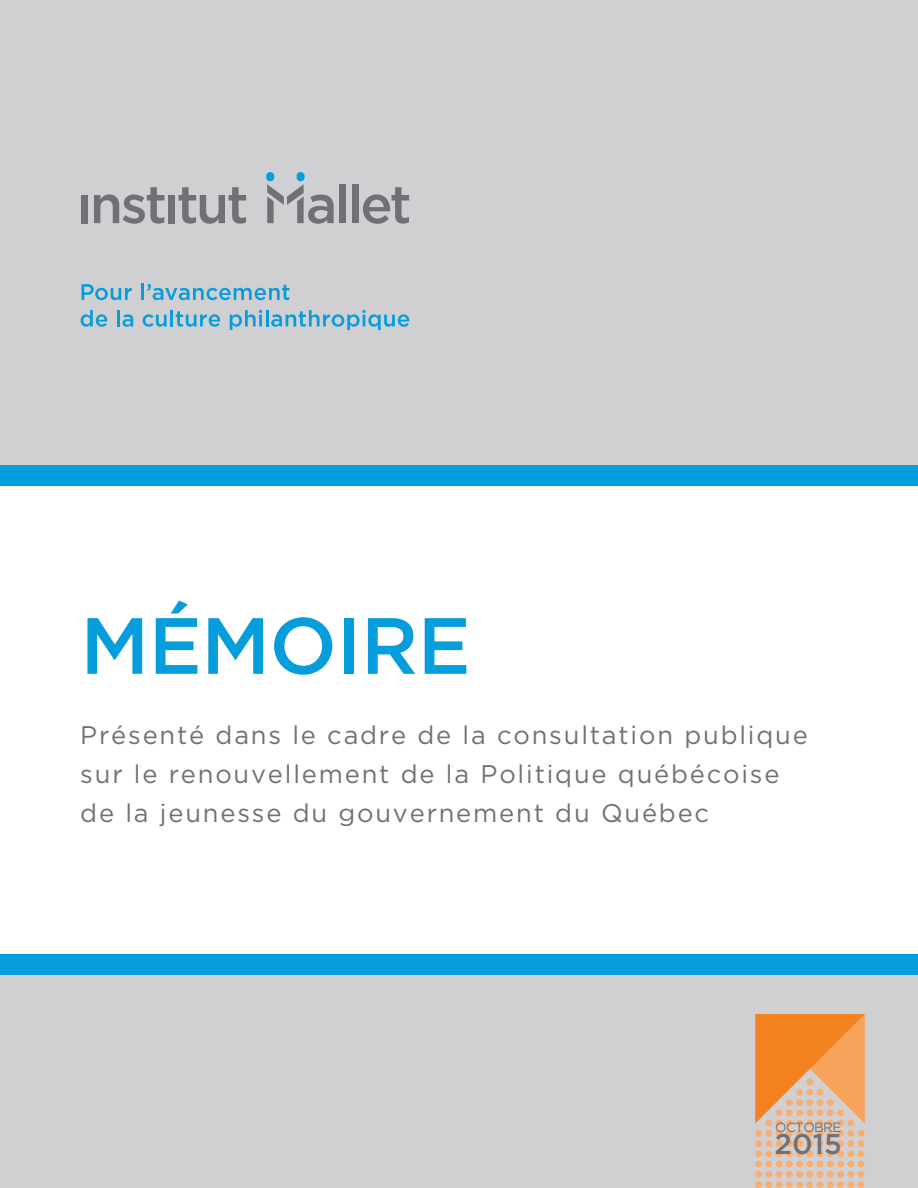
<style>
.page{position:relative;width:918px;height:1188px;background:#d0d0d3}
.page>*{position:absolute;margin:0;border:0;box-sizing:border-box;transform-origin:0 0}
.t1{font:500 79.5px "Gotham";letter-spacing:-.01em;color:#069ddc}
.t2{font:500 28.5px "Gotham";color:#717074}
.t3{font:25.5px/39px "Gotham";letter-spacing:.07em;color:#717074}
.t4{font:13.5px "Gotham";letter-spacing:-.05em;color:#717074}
</style>
<div class="page">
<div style="left:806px;top:1130px;width:7px;height:7px;background:#faaf71;border-radius:50%"></div>
<div style="left:806px;top:1140px;width:7px;height:7px;background:#faaf71;border-radius:50%"></div>
<div style="left:806px;top:1150px;width:7px;height:7px;background:#faaf71;border-radius:50%"></div>
<div style="left:806px;top:1161px;width:7px;height:6px;background:#faaf71;border-radius:50%"></div>
<div style="left:806px;top:1171px;width:7px;height:7px;background:#faaf71;border-radius:50%"></div>
<div style="left:806px;top:1181px;width:7px;height:7px;background:#faaf71;border-radius:50%"></div>
<svg style="left:755px;top:1014px;width:110px;height:117px"></svg>
<div style="left:817px;top:1130px;width:6px;height:7px;background:#faaf71;border-radius:50%"></div>
<div style="left:817px;top:1140px;width:6px;height:7px;background:#faaf71;border-radius:50%"></div>
<div style="left:817px;top:1150px;width:6px;height:7px;background:#faaf71;border-radius:50%"></div>
<svg style="left:817px;top:1161px;width:6px;height:6px"></svg>
<div style="left:817px;top:1171px;width:6px;height:7px;background:#faaf71;border-radius:50%"></div>
<div style="left:817px;top:1181px;width:6px;height:7px;background:#faaf71;border-radius:50%"></div>
<div style="left:827px;top:1099px;width:7px;height:7px;background:#faaf71;border-radius:50%"></div>
<div style="left:827px;top:1109px;width:7px;height:7px;background:#faaf71;border-radius:50%"></div>
<div style="left:827px;top:1120px;width:7px;height:6px;background:#faaf71;border-radius:50%"></div>
<div style="left:827px;top:1130px;width:7px;height:7px;background:#faaf71;border-radius:50%"></div>
<div style="left:827px;top:1140px;width:7px;height:7px;background:#faaf71;border-radius:50%"></div>
<div style="left:827px;top:1150px;width:7px;height:7px;background:#faaf71;border-radius:50%"></div>
<div style="left:827px;top:1161px;width:7px;height:6px;background:#faaf71;border-radius:50%"></div>
<div style="left:827px;top:1171px;width:7px;height:7px;background:#faaf71;border-radius:50%"></div>
<div style="left:827px;top:1181px;width:7px;height:7px;background:#faaf71;border-radius:50%"></div>
<div style="left:837px;top:1109px;width:7px;height:7px;background:#faaf71;border-radius:50%"></div>
<div style="left:837px;top:1120px;width:7px;height:6px;background:#faaf71;border-radius:50%"></div>
<div style="left:837px;top:1130px;width:7px;height:7px;background:#faaf71;border-radius:50%"></div>
<div style="left:837px;top:1140px;width:7px;height:7px;background:#faaf71;border-radius:50%"></div>
<div style="left:837px;top:1150px;width:7px;height:7px;background:#faaf71;border-radius:50%"></div>
<div style="left:837px;top:1161px;width:7px;height:6px;background:#faaf71;border-radius:50%"></div>
<div style="left:837px;top:1171px;width:7px;height:7px;background:#faaf71;border-radius:50%"></div>
<div style="left:837px;top:1181px;width:7px;height:7px;background:#faaf71;border-radius:50%"></div>
<div style="left:847px;top:1120px;width:7px;height:6px;background:#faaf71;border-radius:50%"></div>
<div style="left:847px;top:1130px;width:7px;height:7px;background:#faaf71;border-radius:50%"></div>
<div style="left:847px;top:1140px;width:7px;height:7px;background:#faaf71;border-radius:50%"></div>
<div style="left:847px;top:1150px;width:7px;height:7px;background:#faaf71;border-radius:50%"></div>
<div style="left:847px;top:1161px;width:7px;height:6px;background:#faaf71;border-radius:50%"></div>
<div style="left:847px;top:1171px;width:7px;height:7px;background:#faaf71;border-radius:50%"></div>
<div style="left:847px;top:1181px;width:7px;height:7px;background:#faaf71;border-radius:50%"></div>
<div style="left:858px;top:1130px;width:6px;height:7px;background:#faaf71;border-radius:50%"></div>
<div style="left:858px;top:1140px;width:6px;height:7px;background:#faaf71;border-radius:50%"></div>
<div style="left:858px;top:1150px;width:6px;height:7px;background:#faaf71;border-radius:50%"></div>
<svg style="left:858px;top:1161px;width:6px;height:6px"></svg>
<div style="left:858px;top:1171px;width:6px;height:7px;background:#faaf71;border-radius:50%"></div>
<div style="left:858px;top:1181px;width:6px;height:7px;background:#faaf71;border-radius:50%"></div>
<div style="left:755px;top:1130px;width:7px;height:7px;background:#faaf71;border-radius:50%"></div>
<div style="left:755px;top:1140px;width:7px;height:7px;background:#faaf71;border-radius:50%"></div>
<div style="left:755px;top:1150px;width:7px;height:7px;background:#faaf71;border-radius:50%"></div>
<div style="left:755px;top:1161px;width:7px;height:6px;background:#faaf71;border-radius:50%"></div>
<div style="left:755px;top:1171px;width:7px;height:7px;background:#faaf71;border-radius:50%"></div>
<div style="left:755px;top:1181px;width:7px;height:7px;background:#faaf71;border-radius:50%"></div>
<div style="left:765px;top:1120px;width:7px;height:6px;background:#faaf71;border-radius:50%"></div>
<div style="left:765px;top:1130px;width:7px;height:7px;background:#faaf71;border-radius:50%"></div>
<div style="left:765px;top:1140px;width:7px;height:7px;background:#faaf71;border-radius:50%"></div>
<div style="left:765px;top:1150px;width:7px;height:7px;background:#faaf71;border-radius:50%"></div>
<div style="left:765px;top:1161px;width:7px;height:6px;background:#faaf71;border-radius:50%"></div>
<div style="left:765px;top:1171px;width:7px;height:7px;background:#faaf71;border-radius:50%"></div>
<div style="left:765px;top:1181px;width:7px;height:7px;background:#faaf71;border-radius:50%"></div>
<div style="left:776px;top:1109px;width:7px;height:7px;background:#faaf71;border-radius:50%"></div>
<div style="left:776px;top:1120px;width:7px;height:6px;background:#faaf71;border-radius:50%"></div>
<div style="left:776px;top:1130px;width:7px;height:7px;background:#faaf71;border-radius:50%"></div>
<div style="left:776px;top:1140px;width:7px;height:7px;background:#faaf71;border-radius:50%"></div>
<div style="left:776px;top:1150px;width:7px;height:7px;background:#faaf71;border-radius:50%"></div>
<div style="left:776px;top:1161px;width:7px;height:6px;background:#faaf71;border-radius:50%"></div>
<div style="left:776px;top:1171px;width:7px;height:7px;background:#faaf71;border-radius:50%"></div>
<div style="left:776px;top:1181px;width:7px;height:7px;background:#faaf71;border-radius:50%"></div>
<div style="left:786px;top:1099px;width:7px;height:7px;background:#faaf71;border-radius:50%"></div>
<div style="left:786px;top:1109px;width:7px;height:7px;background:#faaf71;border-radius:50%"></div>
<div style="left:786px;top:1120px;width:7px;height:6px;background:#faaf71;border-radius:50%"></div>
<div style="left:786px;top:1130px;width:7px;height:7px;background:#faaf71;border-radius:50%"></div>
<div style="left:786px;top:1140px;width:7px;height:7px;background:#faaf71;border-radius:50%"></div>
<div style="left:786px;top:1150px;width:7px;height:7px;background:#faaf71;border-radius:50%"></div>
<div style="left:786px;top:1161px;width:7px;height:6px;background:#faaf71;border-radius:50%"></div>
<div style="left:786px;top:1171px;width:7px;height:7px;background:#faaf71;border-radius:50%"></div>
<div style="left:786px;top:1181px;width:7px;height:7px;background:#faaf71;border-radius:50%"></div>
<div style="left:796px;top:1089px;width:7px;height:7px;background:#faaf71;border-radius:50%"></div>
<div style="left:796px;top:1099px;width:7px;height:7px;background:#faaf71;border-radius:50%"></div>
<div style="left:796px;top:1109px;width:7px;height:7px;background:#faaf71;border-radius:50%"></div>
<div style="left:796px;top:1120px;width:7px;height:6px;background:#faaf71;border-radius:50%"></div>
<div style="left:796px;top:1130px;width:7px;height:7px;background:#faaf71;border-radius:50%"></div>
<div style="left:796px;top:1140px;width:7px;height:7px;background:#faaf71;border-radius:50%"></div>
<div style="left:796px;top:1150px;width:7px;height:7px;background:#faaf71;border-radius:50%"></div>
<div style="left:796px;top:1161px;width:7px;height:6px;background:#faaf71;border-radius:50%"></div>
<div style="left:796px;top:1171px;width:7px;height:7px;background:#faaf71;border-radius:50%"></div>
<div style="left:796px;top:1181px;width:7px;height:7px;background:#faaf71;border-radius:50%"></div>
<div style="left:0;top:485px;width:918px;height:489px;background:#fff"></div>
<div style="left:82px;top:195px;width:6px;height:28px;background:#717074"></div>
<svg style="left:94px;top:187px;width:70px;height:37px"></svg>
<div style="left:169px;top:195px;width:6px;height:28px;background:#717074"></div>
<svg style="left:179px;top:187px;width:67px;height:37px"></svg>
<div style="left:339px;top:184px;width:7px;height:39px;background:#717074"></div>
<div style="left:352px;top:184px;width:6px;height:39px;background:#717074"></div>
<svg style="left:363px;top:187px;width:46px;height:37px"></svg>
<svg style="left:267px;top:184px;width:67px;height:40px"></svg>
<div style="left:266px;top:172px;width:8px;height:9px;background:#069ddc;border-radius:4px"></div>
<div style="left:297px;top:172px;width:8px;height:9px;background:#069ddc;border-radius:4px"></div>
<svg style="left:81px;top:284px;width:51px;height:16px"></svg>
<hr style="left:141px;top:284px;width:3px;height:16px;background:#069ddc">
<svg style="left:147px;top:284px;width:143px;height:16px"></svg>
<svg style="left:81px;top:310px;width:26px;height:17px"></svg>
<hr style="left:117px;top:310px;width:3px;height:16px;background:#069ddc">
<svg style="left:123px;top:314px;width:10px;height:13px"></svg>
<svg style="left:143px;top:314px;width:24px;height:13px"></svg>
<hr style="left:170px;top:310px;width:3px;height:16px;background:#069ddc">
<svg style="left:176px;top:311px;width:44px;height:16px"></svg>
<svg style="left:230px;top:310px;width:179px;height:20px"></svg>
<div style="left:0;top:465px;width:918px;height:21px;background:#069ddc"></div>
<div style="left:0;top:954px;width:918px;height:21px;background:#069ddc"></div>
<h1 class="t1" style="left:80px;top:600px;width:392px">MÉMOIRE</h1>
<p class="t3" style="left:80px;top:716px;width:729px">Présenté dans le cadre de la consultation publique sur le renouvellement de la Politique québécoise de la jeunesse du gouvernement du Québec</p>
<p class="t4" style="left:775px;top:1120px;width:68px">OCTOBRE</p>
<p class="t2" style="left:775px;top:1128px;width:69px">2015</p>
</div>
